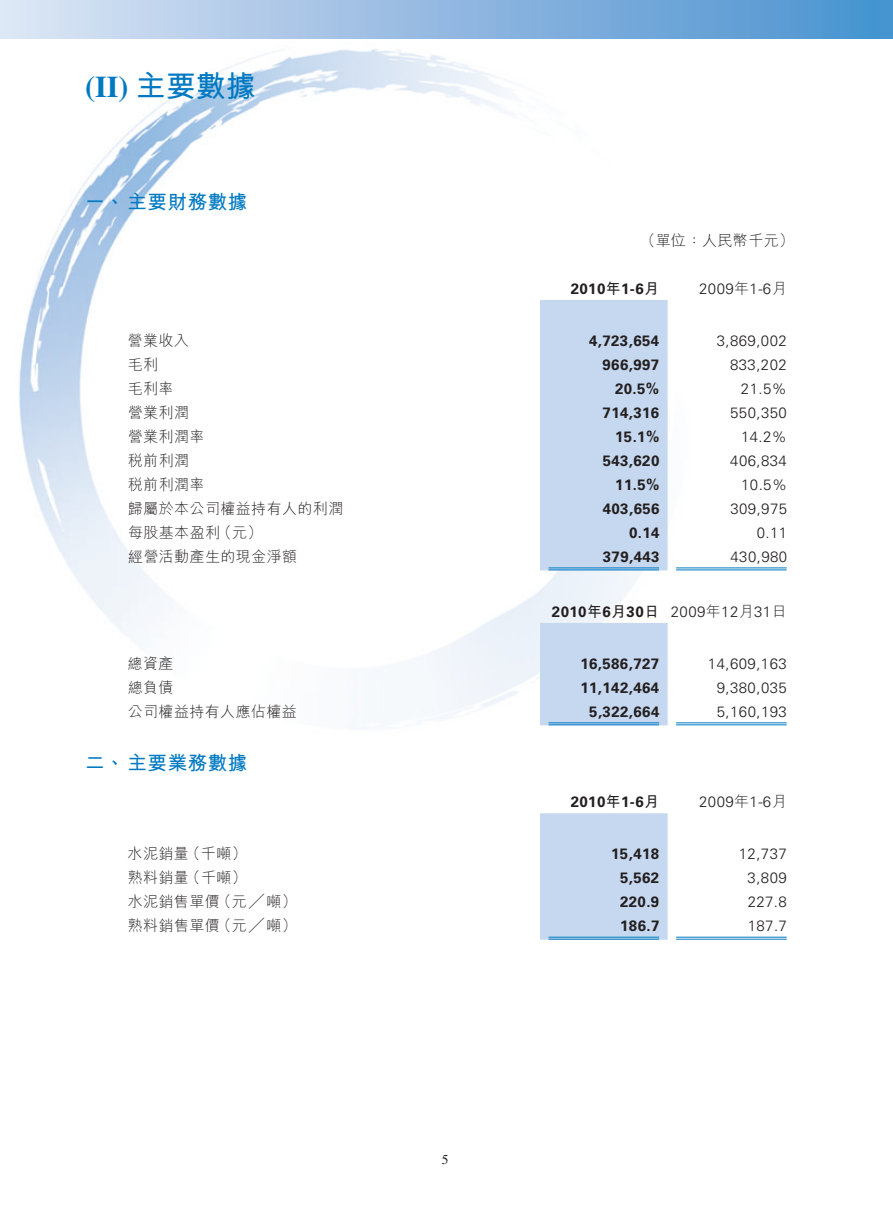
<style>
.page{position:relative;width:893px;height:1212px;background:#fff}
.page>*{position:absolute;margin:0;border:0;box-sizing:border-box;transform-origin:0 0}
.t1{font:700 30px "Times LT Std";color:#0079c2}
.t2{font:700 19.5px "M Hei HK";letter-spacing:.03em;color:#0079c2}
.t3{font:300 15px "Univers LT Std";letter-spacing:.03em;color:#231f20}
.t4{font:700 15px "Univers LT Std";letter-spacing:.03em;color:#231f20}
.t5{font:300 15px "M Hei HK";letter-spacing:.03em;color:#231f20}
.t6{font:13.5px "Times LT Std";color:#231f20}
.s1{font-family:"M Hei HK"}
.s2{font-weight:700}
.s3{font-family:"M Hei HK";font-weight:700}
</style>
<div class="page">
<div style="left:0;top:0;width:893px;height:38px;background:linear-gradient(to right,#dee4f4,#4790cf)"></div>
<img style="left:9px;top:33px;width:689px;height:693px">
<svg style="left:540px;top:300px;width:128px;height:425px;background:#cbdbf0"></svg>
<hr style="left:549px;top:567px;width:110px;height:1px;background:#0079c2">
<hr style="left:549px;top:569px;width:110px;height:1px;background:#0079c2">
<hr style="left:676px;top:567px;width:111px;height:1px;background:#0079c2">
<hr style="left:676px;top:569px;width:111px;height:1px;background:#0079c2">
<hr style="left:549px;top:722px;width:110px;height:1px;background:#0079c2">
<hr style="left:549px;top:724px;width:110px;height:1px;background:#0079c2">
<hr style="left:676px;top:722px;width:111px;height:1px;background:#0079c2">
<hr style="left:676px;top:724px;width:111px;height:1px;background:#0079c2">
<div style="left:540px;top:813px;width:128px;height:127px;background:#c6d8ef"></div>
<hr style="left:549px;top:937px;width:110px;height:1px;background:#0079c2">
<hr style="left:549px;top:939px;width:110px;height:1px;background:#0079c2">
<hr style="left:676px;top:937px;width:111px;height:1px;background:#0079c2">
<hr style="left:676px;top:939px;width:111px;height:1px;background:#0079c2">
<h1 class="t1" style="left:85px;top:69px;width:172px">(II) <span class="s1">主要數據</span></h1>
<h2 class="t2" style="left:85px;top:187px;width:164px">一、主要財務數據</h2>
<p class="t5" style="left:640px;top:229px;width:155px">（單位：人民幣千元）</p>
<p class="t4" style="left:571px;top:279px;width:90px">2010<span class="s1">年</span>1-6<span class="s1">月</span></p>
<p class="t3" style="left:699px;top:279px;width:89px">2009<span class="s1">年</span>1-6<span class="s1">月</span></p>
<p class="t5" style="left:128px;top:330px;width:63px">營業收入</p>
<p class="t4" style="left:589px;top:332px;width:72px">4,723,654</p>
<p class="t3" style="left:717px;top:332px;width:72px">3,869,002</p>
<p class="t5" style="left:128px;top:354px;width:32px">毛利</p>
<p class="t4" style="left:602px;top:356px;width:58px">966,997</p>
<p class="t3" style="left:730px;top:356px;width:58px">833,202</p>
<p class="t5" style="left:128px;top:378px;width:47px">毛利率</p>
<p class="t4" style="left:615px;top:380px;width:46px">20.5%</p>
<p class="t3" style="left:741px;top:380px;width:47px">21.5%</p>
<p class="t5" style="left:128px;top:402px;width:63px">營業利潤</p>
<p class="t4" style="left:603px;top:404px;width:58px">714,316</p>
<p class="t3" style="left:730px;top:404px;width:58px">550,350</p>
<p class="t5" style="left:128px;top:426px;width:78px">營業利潤率</p>
<p class="t4" style="left:615px;top:428px;width:46px">15.1%</p>
<p class="t3" style="left:741px;top:428px;width:47px">14.2%</p>
<p class="t5" style="left:128px;top:450px;width:63px">稅前利潤</p>
<p class="t4" style="left:603px;top:452px;width:58px">543,620</p>
<p class="t3" style="left:730px;top:452px;width:58px">406,834</p>
<p class="t5" style="left:128px;top:474px;width:78px">稅前利潤率</p>
<p class="t4" style="left:615px;top:476px;width:46px">11.5%</p>
<p class="t3" style="left:741px;top:476px;width:47px">10.5%</p>
<p class="t5" style="left:128px;top:498px;width:217px">歸屬於本公司權益持有人的利潤</p>
<p class="t4" style="left:603px;top:500px;width:58px">403,656</p>
<p class="t3" style="left:730px;top:500px;width:58px">309,975</p>
<p class="t5" style="left:128px;top:522px;width:136px">每股基本盈利（元）</p>
<p class="t4" style="left:629px;top:524px;width:32px">0.14</p>
<p class="t3" style="left:757px;top:524px;width:32px">0.11</p>
<p class="t5" style="left:128px;top:546px;width:171px">經營活動產生的現金淨額</p>
<p class="t4" style="left:603px;top:548px;width:58px">379,443</p>
<p class="t3" style="left:730px;top:548px;width:58px">430,980</p>
<p class="t3" style="left:552px;top:602px;width:236px"><span class="s2">2010</span><span class="s3">年</span><span class="s2">6</span><span class="s3">月</span><span class="s2">30</span><span class="s3">日</span> 2009<span class="s1">年</span>12<span class="s1">月</span>31<span class="s1">日</span></p>
<p class="t5" style="left:128px;top:653px;width:47px">總資產</p>
<p class="t4" style="left:580px;top:655px;width:80px">16,586,727</p>
<p class="t3" style="left:708px;top:655px;width:80px">14,609,163</p>
<p class="t5" style="left:128px;top:677px;width:47px">總負債</p>
<p class="t4" style="left:580px;top:679px;width:80px">11,142,464</p>
<p class="t3" style="left:717px;top:679px;width:72px">9,380,035</p>
<p class="t5" style="left:128px;top:701px;width:171px">公司權益持有人應佔權益</p>
<p class="t4" style="left:589px;top:703px;width:72px">5,322,664</p>
<p class="t3" style="left:717px;top:703px;width:72px">5,160,193</p>
<h2 class="t2" style="left:85px;top:748px;width:164px">二、主要業務數據</h2>
<p class="t4" style="left:571px;top:793px;width:90px">2010<span class="s1">年</span>1-6<span class="s1">月</span></p>
<p class="t3" style="left:699px;top:792px;width:89px">2009<span class="s1">年</span>1-6<span class="s1">月</span></p>
<p class="t5" style="left:128px;top:843px;width:121px">水泥銷量（千噸）</p>
<p class="t4" style="left:611px;top:845px;width:49px">15,418</p>
<p class="t3" style="left:739px;top:845px;width:49px">12,737</p>
<p class="t5" style="left:128px;top:867px;width:121px">熟料銷量（千噸）</p>
<p class="t4" style="left:620px;top:869px;width:41px">5,562</p>
<p class="t3" style="left:748px;top:869px;width:41px">3,809</p>
<p class="t5" style="left:128px;top:891px;width:171px">水泥銷售單價（元╱噸）</p>
<p class="t4" style="left:620px;top:893px;width:41px">220.9</p>
<p class="t3" style="left:748px;top:893px;width:41px">227.8</p>
<p class="t5" style="left:128px;top:915px;width:171px">熟料銷售單價（元╱噸）</p>
<p class="t4" style="left:620px;top:917px;width:41px">186.7</p>
<p class="t3" style="left:748px;top:917px;width:41px">187.7</p>
<p class="t6" style="left:442px;top:1152px;width:8px">5</p>
</div>
